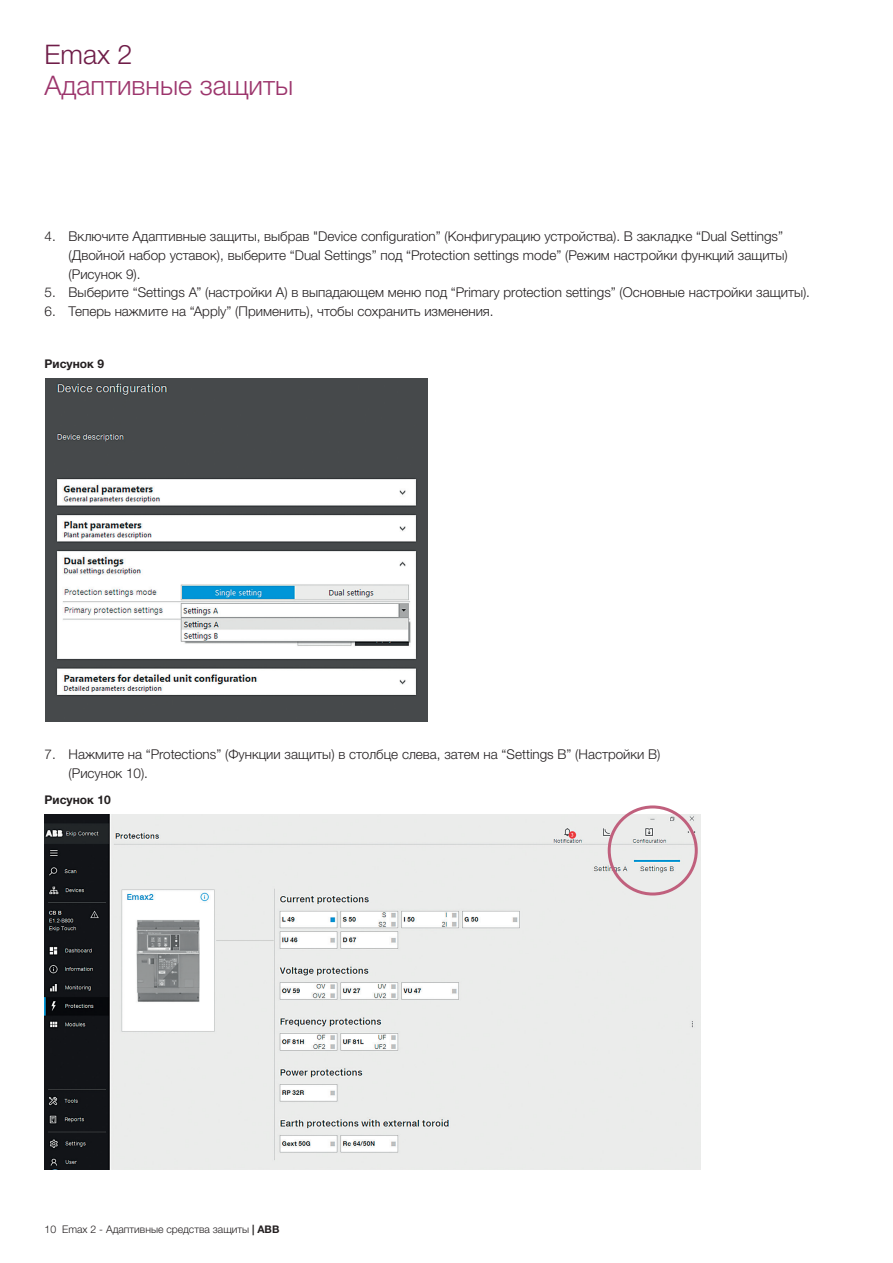
<style>
.page{position:relative;width:893px;height:1263px;background:#fff}
.page>*{position:absolute;margin:0;border:0;box-sizing:border-box;transform-origin:0 0}
.Titolo_piccolo_coper{font:300 27px "Helvetica Neue LTW1 G";color:#9c356c}
.Titolo_piccolo_coper-2{font:300 27px "Helvetica Neue LTW1 G";color:#6f1d48}
.Testo_rientrato{font:300 13.5px/18.6px "Helvetica Neue LTW1 G";color:#231f20}
.Figure{font:700 12px "Helvetica Neue LTW1 G";color:#231f20}
.t1{font:300 10.5px "Helvetica Neue LTW1 G";color:#231f20}
.s1{font-weight:700}
</style>
<div class="page">
<img style="left:45px;top:814px;width:655px;height:355px">
<img style="left:45px;top:379px;width:383px;height:343px">
<div style="left:608px;top:805px;width:90px;height:90px;border:3px solid #c0607d;border-radius:50%"></div>
<p class="Titolo_piccolo_coper-2" style="left:45px;top:38px;width:90px">Emax 2</p>
<p class="Titolo_piccolo_coper" style="left:45px;top:69px;width:250px">Адаптивные защиты</p>
<p class="Testo_rientrato" style="left:69px;top:227px;width:721px;text-indent:-24px">4. Включите Адаптивные защиты, выбрав "Device configuration” (Конфигурацию устройства). В закладке “Dual Settings” (Двойной набор уставок), выберите “Dual Settings” под “Protection settings mode” (Режим настройки функций защиты) (Рисунок 9).</p>
<p class="Testo_rientrato" style="left:45px;top:283px;width:767px">5. Выберите “Settings A” (настройки А) в выпадающем меню под “Primary protection settings” (Основные настройки защиты).</p>
<p class="Testo_rientrato" style="left:45px;top:302px;width:451px">6. Теперь нажмите на “Apply” (Применить), чтобы сохранить изменения.</p>
<p class="Figure" style="left:45px;top:356px;width:61px">Рисунок 9</p>
<p class="Testo_rientrato" style="left:69px;top:745px;width:593px;text-indent:-24px">7. Нажмите на “Protections” (Функции защиты) в столбце слева, затем на “Settings B” (Настройки В) (Рисунок 10).</p>
<p class="Figure" style="left:45px;top:792px;width:68px">Рисунок 10</p>
<p class="t1" style="left:45px;top:1223px;width:236px">10 Emax 2 - Адаптивные средства защиты <span class="s1">| ABB</span></p>
</div>
